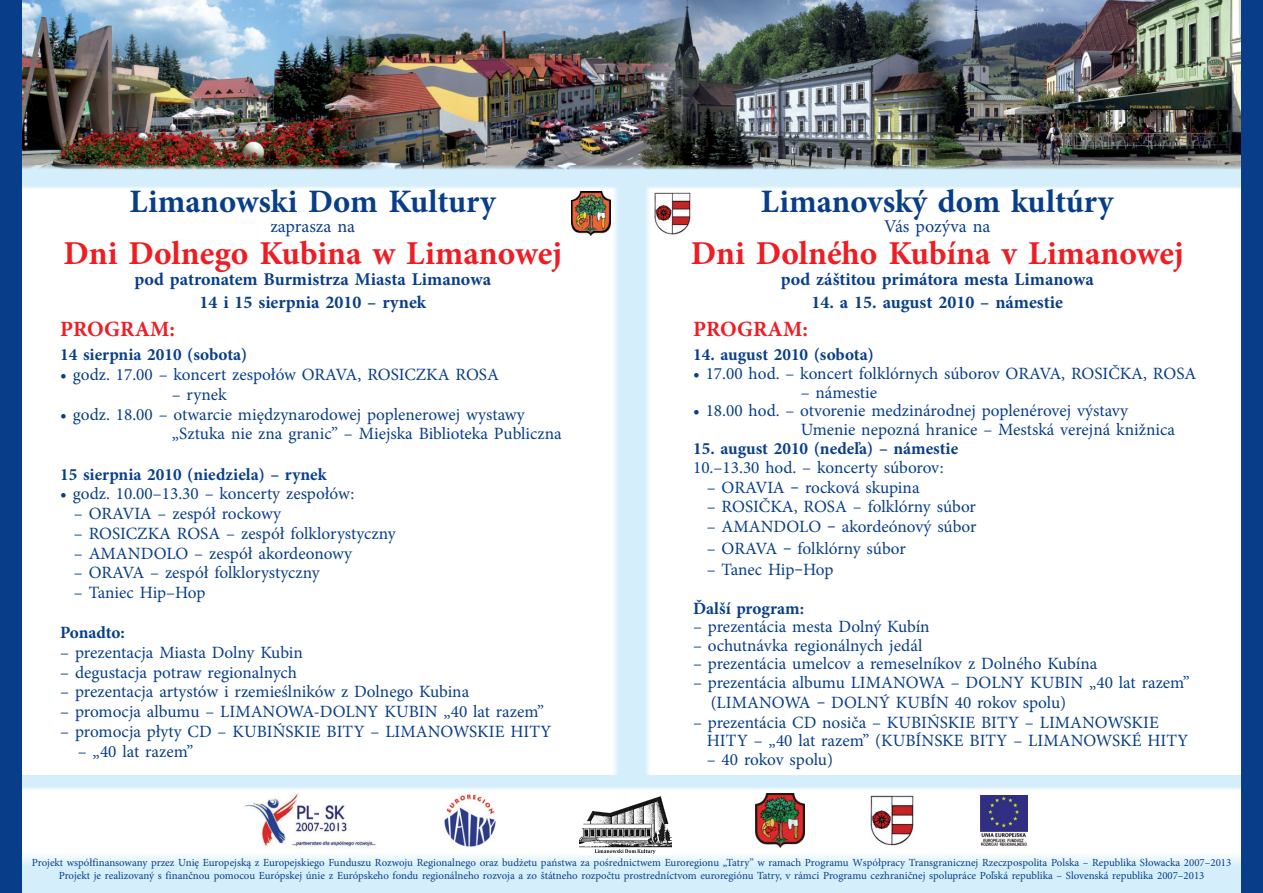
<style>
.page{position:relative;width:1263px;height:893px;background:#fff}
.page>*{position:absolute;margin:0;border:0;box-sizing:border-box;transform-origin:0 0}
.t1{font:700 33.45px "Minion Pro";color:#ee1d23}
.t2{font:700 32.78px "Minion Pro";color:#083e89}
.t3{font:700 21.83px "Minion Pro";color:#ee1d23}
.t4{font:700 18px/23.5px "Minion Pro";color:#083e89;text-align:center}
.t5{font:18px "Minion Pro";color:#083e89}
.t6{font:17.25px/18.6px "Minion Pro";color:#083e89}
.t7{font:700 17.25px "Minion Pro";color:#083e89}
.t8{font:10.88px/13.2px "Minion Pro";color:#083e89;text-align:center}
.s1{font-family:"Lucida Sans Unicode"}
</style>
<div class="page">
<img style="left:21px;top:0;width:1220px;height:165px">
<img style="left:21px;top:775px;width:1220px;height:16px">
<img style="left:21px;top:184px;width:1220px;height:5px">
<img style="left:21px;top:165px;width:1220px;height:19px">
<img style="left:21px;top:852px;width:1220px;height:41px">
<img style="left:571px;top:192px;width:39px;height:43px">
<img style="left:654px;top:192px;width:37px;height:43px">
<img style="left:244px;top:793px;width:132px;height:55px">
<img style="left:444px;top:794px;width:52px;height:53px">
<img style="left:755px;top:794px;width:49px;height:54px">
<img style="left:871px;top:795px;width:43px;height:51px">
<img style="left:980px;top:796px;width:48px;height:50px">
<div style="left:0;top:0;width:21px;height:893px;background:#083e89"></div>
<div style="left:1241px;top:0;width:22px;height:893px;background:#083e89"></div>
<img style="left:579px;top:796px;width:93px;height:59px">
<h2 class="t2" style="left:129px;top:188px;width:368px">Limanowski Dom Kultury</h2>
<p class="t5" style="left:270px;top:219px;width:86px">zaprasza na</p>
<h1 class="t1" style="left:63px;top:239px;width:500px">Dni Dolnego Kubina w Limanowej</h1>
<p class="t4" style="left:135px;top:269px;width:358px">pod patronatem Burmistrza Miasta Limanowa<br>14 i 15 sierpnia 2010 – rynek</p>
<h2 class="t2" style="left:761px;top:188px;width:354px">Limanovský dom kultúry</h2>
<p class="t5" style="left:884px;top:219px;width:108px">Vás pozýva na</p>
<h1 class="t1" style="left:691px;top:239px;width:495px">Dni Dolného Kubína v Limanowej</h1>
<p class="t4" style="left:781px;top:269px;width:314px">pod záštitou primátora mesta Limanowa</p>
<p class="t4" style="left:811px;top:292px;width:253px">14. a 15. august 2010 – námestie</p>
<p class="t3" style="left:60px;top:321px;width:116px">PROGRAM:</p>
<p class="t3" style="left:693px;top:321px;width:116px">PROGRAM:</p>
<p class="t7" style="left:60px;top:348px;width:189px">14 sierpnia 2010 (sobota)</p>
<p class="t6" style="left:60px;top:367px;width:440px">• godz. 17.00 – koncert zespołów ORAVA, ROSICZKA ROSA</p>
<p class="t6" style="left:172px;top:387px;width:56px">– rynek</p>
<p class="t6" style="left:172px;top:406px;width:392px;line-height:19.8px;text-indent:-112px">• godz. 18.00 – otwarcie międzynarodowej poplenerowej wystawy „Sztuka nie zna granic” – Miejska Biblioteka Publiczna</p>
<p class="t7" style="left:60px;top:467px;width:268px">15 sierpnia 2010 (niedziela) – rynek</p>
<p class="t6" style="left:60px;top:486px;width:296px">• godz. 10.00–13.30 – koncerty zespołów:</p>
<p class="t6" style="left:74px;top:506px;width:209px">– ORAVIA – zespół rockowy</p>
<p class="t6" style="left:74px;top:526px;width:323px">– ROSICZKA ROSA – zespół folklorystyczny</p>
<p class="t6" style="left:74px;top:545px;width:280px">– AMANDOLO – zespół akordeonowy</p>
<p class="t6" style="left:74px;top:565px;width:247px">– ORAVA – zespół folklorystyczny</p>
<p class="t6" style="left:74px;top:585px;width:133px">– Taniec Hip–Hop</p>
<p class="t7" style="left:60px;top:626px;width:66px">Ponadto:</p>
<p class="t6" style="left:60px;top:645px;width:244px">– prezentacja Miasta Dolny Kubin</p>
<p class="t6" style="left:60px;top:664px;width:238px">– degustacja potraw regionalnych</p>
<p class="t6" style="left:60px;top:684px;width:411px">– prezentacja artystów i rzemieślników z Dolnego Kubina</p>
<p class="t6" style="left:60px;top:704px;width:485px">– promocja albumu – LIMANOWA-DOLNY KUBIN „40 lat razem”</p>
<p class="t6" style="left:60px;top:724px;width:493px">– promocja płyty CD – KUBIŃSKIE BITY – LIMANOWSKIE HITY</p>
<p class="t6" style="left:78px;top:743px;width:117px">– „40 lat razem”</p>
<p class="t7" style="left:693px;top:348px;width:182px">14. august 2010 (sobota)</p>
<p class="t6" style="left:693px;top:366px;width:505px">• 17.00 hod. – koncert folklórnych súborov ORAVA, ROSIČKA, ROSA</p>
<p class="t6" style="left:801px;top:384px;width:78px">– námestie</p>
<p class="t6" style="left:801px;top:403px;width:376px;text-indent:-108px">• 18.00 hod. – otvorenie medzinárodnej poplenérovej výstavy<br>Umenie nepozná hranice – Mestská verejná knižnica</p>
<p class="t7" style="left:693px;top:441px;width:267px">15. august 2010 (nedeľa) – námestie</p>
<p class="t6" style="left:693px;top:459px;width:252px">10.–13.30 hod. – koncerty súborov:</p>
<p class="t6" style="left:707px;top:479px;width:214px">– ORAVIA <span class="s1">–</span> rocková skupina</p>
<p class="t6" style="left:707px;top:499px;width:271px">– ROSIČKA, ROSA – folklórny súbor</p>
<p class="t6" style="left:707px;top:519px;width:271px">– AMANDOLO <span class="s1">–</span> akordeónový súbor</p>
<p class="t6" style="left:707px;top:540px;width:201px">– ORAVA <span class="s1">–</span> folklórny súbor</p>
<p class="t6" style="left:707px;top:562px;width:128px">– Tanec Hip<span class="s1">–</span>Hop</p>
<p class="t7" style="left:693px;top:601px;width:112px">Ďalší program:</p>
<p class="t6" style="left:693px;top:619px;width:238px">– prezentácia mesta Dolný Kubín</p>
<p class="t6" style="left:693px;top:638px;width:231px">– ochutnávka regionálnych jedál</p>
<p class="t6" style="left:693px;top:656px;width:406px">– prezentácia umelcov a remeselníkov z Dolného Kubína</p>
<p class="t6" style="left:711px;top:674px;width:481px;line-height:20.1px;text-indent:-18px">– prezentácia albumu LIMANOWA – DOLNY KUBIN „40 lat razem” (LIMANOWA <span class="s1">–</span> DOLNÝ KUBÍN 40 rokov spolu)</p>
<p class="t6" style="left:707px;top:715px;width:483px;text-indent:-14px">– prezentácia CD nosiča – KUBIŃSKIE BITY – LIMANOWSKIE<br>HITY – „40 lat razem” (KUBÍNSKE BITY – LIMANOWSKÉ HITY</p>
<p class="t6" style="left:707px;top:752px;width:128px">– 40 rokov spolu)</p>
<p class="t8" style="left:32px;top:857px;width:1201px">Projekt współfinansowany przez Unię Europejską z Europejskiego Funduszu Rozwoju Regionalnego oraz budżetu państwa za pośrednictwem Euroregionu „Tatry” w ramach Programu Współpracy Transgranicznej Rzeczpospolita Polska – Republika Słowacka 2007–2013<br>Projekt je realizovaný s finančnou pomocou Európskej únie z Európskeho fondu regionálneho rozvoja a zo štátneho rozpočtu prostredníctvom euroregiónu Tatry, v rámci Programu cezhraničnej spolupráce Poľská republika – Slovenská republika 2007–2013</p>
</div>
